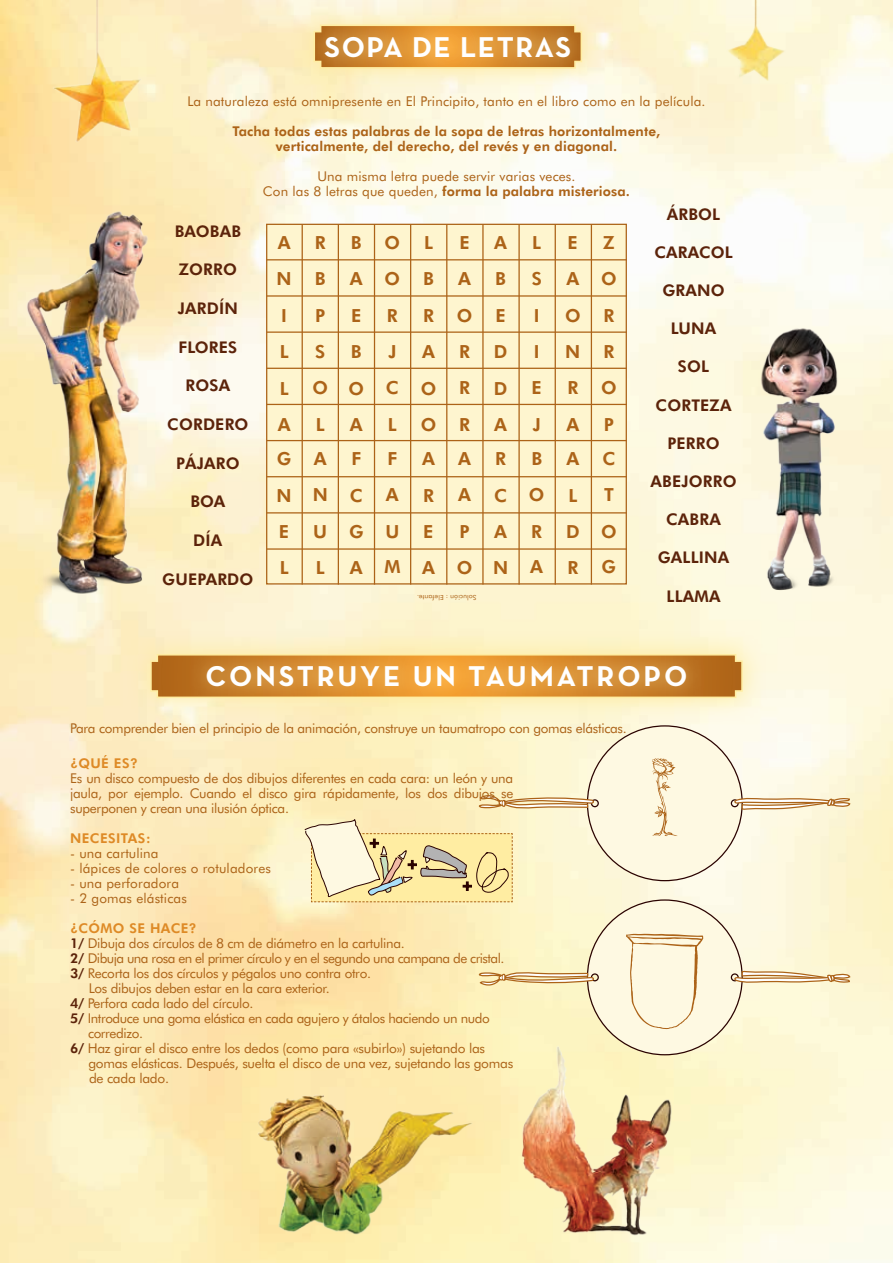
<style>
.page{position:relative;width:893px;height:1263px;background:#fff}
.page>*{position:absolute;margin:0;border:0;box-sizing:border-box;transform-origin:0 0}
.t1{font:700 29.1px "Neutra Text";letter-spacing:.09em;color:#fff}
.t2{font:700 29.1px "Neutra Text";letter-spacing:.05em;color:#fff}
.t3{font:800 18px/36.3px "Futura BT";color:#ac6318}
.t4{font:800 16.2px "Futura BT";letter-spacing:.01em;color:#5c230a}
.t5{font:13.5px/15px "Futura BT";letter-spacing:-.02em;color:#ac6318;text-align:justify}
.t6{font:13.5px/15px "Futura BT";letter-spacing:.01em;color:#ac6318;text-align:center}
.t7{font:800 13.5px/15px "Futura BT";letter-spacing:.01em;color:#ac6318;text-align:center}
.t8{font:13.5px "Futura BT";letter-spacing:-.04em;color:#ac6318}
.t9{font:800 13.5px "Futura BT";letter-spacing:.03em;color:#de8a26}
.t10{font:6.9px "Futura BT";letter-spacing:.01em;color:#ac6318}
.s1{font-weight:800}
.s2{font-weight:800;color:#5c230a}
</style>
<div class="page">
<img style="left:0;top:0;width:893px;height:1263px">
<img style="left:234px;top:1033px;width:269px;height:230px">
<img style="left:499px;top:1056px;width:203px;height:197px">
<svg style="left:126px;top:630px;width:641px;height:92px;background:#fcf2ca"></svg>
<svg style="left:149px;top:653px;width:594px;height:46px;background:#c08237"></svg>
<div style="left:188px;top:647px;width:516px;height:59px;background:#ffeda2;opacity:.7"></div>
<svg style="left:304px;top:725px;width:547px;height:331px;background:#f8ecc6"></svg>
<svg style="left:290px;top:1px;width:316px;height:91px;background:#fcf3d2"></svg>
<div style="left:307px;top:17px;width:281px;height:59px;background:#ffeda2;opacity:.7"></div>
<div style="left:266px;top:224px;width:361px;height:360px;background:#fef5cf;border:1px solid #ac6318"></div>
<hr style="left:302px;top:224px;width:1px;height:360px;background:#ac6318">
<hr style="left:338px;top:224px;width:1px;height:360px;background:#ac6318">
<hr style="left:374px;top:224px;width:1px;height:360px;background:#ac6318">
<hr style="left:410px;top:224px;width:1px;height:360px;background:#ac6318">
<hr style="left:446px;top:224px;width:1px;height:360px;background:#ac6318">
<hr style="left:482px;top:224px;width:2px;height:360px;background:#ac6318">
<hr style="left:518px;top:224px;width:2px;height:360px;background:#ac6318">
<hr style="left:555px;top:224px;width:1px;height:360px;background:#ac6318">
<hr style="left:591px;top:224px;width:1px;height:360px;background:#ac6318">
<hr style="left:267px;top:259px;width:360px;height:1px;background:#ac6318">
<hr style="left:267px;top:295px;width:360px;height:2px;background:#ac6318">
<hr style="left:267px;top:331px;width:360px;height:2px;background:#ac6318">
<hr style="left:267px;top:368px;width:360px;height:1px;background:#ac6318">
<hr style="left:267px;top:404px;width:360px;height:1px;background:#ac6318">
<hr style="left:267px;top:440px;width:360px;height:1px;background:#ac6318">
<hr style="left:267px;top:476px;width:360px;height:1px;background:#ac6318">
<hr style="left:267px;top:512px;width:360px;height:1px;background:#ac6318">
<hr style="left:267px;top:548px;width:360px;height:2px;background:#ac6318">
<img style="left:21px;top:206px;width:238px;height:405px">
<img style="left:654px;top:313px;width:218px;height:290px">
<img style="left:46px;top:0;width:104px;height:155px">
<img style="left:704px;top:0;width:83px;height:83px">
<h1 class="t2" style="left:325px;top:29px;width:248px">SOPA DE LETRAS</h1>
<p class="t6" style="left:187px;top:94px;width:520px">La naturaleza está omnipresente en El Principito, tanto en el libro como en la película.</p>
<p class="t7" style="left:233px;top:124px;width:429px">Tacha todas estas palabras de la sopa de letras horizontalmente, verticalmente, del derecho, del revés y en diagonal.</p>
<p class="t6" style="left:263px;top:169px;width:368px">Una misma letra puede servir varias veces.<br>Con las 8 letras que queden, <span class="s1">forma la palabra misteriosa.</span></p>
<p class="t4" style="left:175px;top:221px;width:68px">BAOBAB</p>
<p class="t4" style="left:179px;top:260px;width:60px">ZORRO</p>
<p class="t4" style="left:178px;top:298px;width:61px">JARDÍN</p>
<p class="t4" style="left:178px;top:337px;width:60px">FLORES</p>
<p class="t4" style="left:186px;top:376px;width:46px">ROSA</p>
<p class="t4" style="left:167px;top:414px;width:83px">CORDERO</p>
<p class="t4" style="left:176px;top:453px;width:65px">PÁJARO</p>
<p class="t4" style="left:190px;top:492px;width:37px">BOA</p>
<p class="t4" style="left:193px;top:530px;width:31px">DÍA</p>
<p class="t4" style="left:162px;top:569px;width:93px">GUEPARDO</p>
<h2 class="t3" style="left:277px;top:224px;width:17px">A<br>N<br>I<br>L<br>L<br>A</h2>
<h2 class="t3" style="left:277px;top:441px;width:17px">G<br>N<br>E<br>L</h2>
<h2 class="t3" style="left:312px;top:224px;width:17px">R<br>B<br>P<br>S<br>O<br>L</h2>
<h2 class="t3" style="left:313px;top:440px;width:17px;text-align:justify">A N U L</h2>
<h2 class="t3" style="left:348px;top:224px;width:17px">B<br>A<br>E<br>B<br>O<br>A</h2>
<h2 class="t3" style="left:349px;top:441px;width:16px">F<br>C<br>G<br>A</h2>
<h2 class="t3" style="left:385px;top:224px;width:17px">O<br>O<br>R<br>J<br>C<br>L</h2>
<h2 class="t3" style="left:384px;top:440px;width:18px">F<br>A<br>U<br>M</h2>
<h2 class="t3" style="left:421px;top:224px;width:17px">L<br>B<br>R<br>A<br>O<br>O</h2>
<h2 class="t3" style="left:422px;top:441px;width:14px;text-align:justify">A R E A</h2>
<h2 class="t3" style="left:457px;top:224px;width:17px">E<br>A<br>O<br>R<br>R<br>R</h2>
<h2 class="t3" style="left:457px;top:440px;width:17px">A<br>A<br>P<br>O</h2>
<p class="t10" style="left:477px;top:602px;width:61px;rotate:-180deg">Solución : Elefante.</p>
<h2 class="t3" style="left:494px;top:224px;width:15px;text-align:justify">A B E D D A</h2>
<h2 class="t3" style="left:493px;top:440px;width:17px;text-align:justify">R C A N</h2>
<h2 class="t3" style="left:532px;top:224px;width:12px">L<br>S<br>I<br>I<br>E<br>J</h2>
<h2 class="t3" style="left:529px;top:440px;width:17px">B<br>O<br>R<br>A</h2>
<h2 class="t3" style="left:565px;top:224px;width:17px">E<br>A<br>O<br>N<br>R<br>A</h2>
<h2 class="t3" style="left:566px;top:440px;width:15px">A<br>L<br>D<br>R</h2>
<h2 class="t3" style="left:601px;top:224px;width:17px">Z<br>O<br>R<br>R<br>O<br>P</h2>
<h2 class="t3" style="left:601px;top:440px;width:17px">C<br>T<br>O<br>G</h2>
<p class="t4" style="left:667px;top:204px;width:55px">ÁRBOL</p>
<p class="t4" style="left:654px;top:242px;width:80px">CARACOL</p>
<p class="t4" style="left:662px;top:280px;width:64px">GRANO</p>
<p class="t4" style="left:671px;top:318px;width:47px">LUNA</p>
<p class="t4" style="left:678px;top:357px;width:33px">SOL</p>
<p class="t4" style="left:656px;top:395px;width:77px">CORTEZA</p>
<p class="t4" style="left:667px;top:433px;width:54px">PERRO</p>
<p class="t4" style="left:651px;top:471px;width:87px">ABEJORRO</p>
<p class="t4" style="left:666px;top:510px;width:56px">CABRA</p>
<p class="t4" style="left:658px;top:548px;width:73px">GALLINA</p>
<p class="t4" style="left:667px;top:586px;width:55px">LLAMA</p>
<h1 class="t1" style="left:206px;top:658px;width:483px">CONSTRUYE UN TAUMATROPO</h1>
<p class="t5" style="left:70px;top:720px;width:558px">Para comprender bien el principio de la animación, construye un taumatropo con gomas elásticas.</p>
<p class="t9" style="left:70px;top:754px;width:69px">¿QUÉ ES?</p>
<p class="t5" style="left:70px;top:770px;width:445px">Es un disco compuesto de dos dibujos diferentes en cada cara: un león y una jaula, por ejemplo. Cuando el disco gira rápidamente, los dos dibujos se superponen y crean una ilusión óptica.</p>
<p class="t9" style="left:70px;top:829px;width:82px">NECESITAS:</p>
<p class="t6" style="left:70px;top:845px;width:90px">- una cartulina</p>
<p class="t6" style="left:70px;top:860px;width:202px">- lápices de colores o rotuladores</p>
<p class="t6" style="left:70px;top:875px;width:110px">- una perforadora</p>
<p class="t6" style="left:70px;top:890px;width:118px">- 2 gomas elásticas</p>
<p class="t9" style="left:70px;top:919px;width:128px">¿CÓMO SE HACE?</p>
<p class="t5" style="left:70px;top:935px;width:336px"><span class="s2">1/</span> Dibuja dos círculos de 8 cm de diámetro en la cartulina.</p>
<p class="t8" style="left:70px;top:950px;width:436px"><span class="s2">2/</span> Dibuja una rosa en el primer círculo y en el segundo una campana de cristal.</p>
<p class="t5" style="left:70px;top:965px;width:302px"><span class="s2">3/</span> Recorta los dos círculos y pégalos uno contra otro.</p>
<p class="t5" style="left:89px;top:980px;width:242px">Los dibujos deben estar en la cara exterior.</p>
<p class="t5" style="left:70px;top:995px;width:185px"><span class="s2">4/</span> Perfora cada lado del círculo.</p>
<p class="t5" style="left:70px;top:1010px;width:421px"><span class="s2">5/</span> Introduce una goma elástica en cada agujero y átalos haciendo un nudo</p>
<p class="t5" style="left:88px;top:1025px;width:56px">corredizo.</p>
<p class="t5" style="left:70px;top:1040px;width:416px"><span class="s2">6/</span> Haz girar el disco entre los dedos (como para «subirlo») sujetando las</p>
<p class="t5" style="left:88px;top:1055px;width:426px">gomas elásticas. Después, suelta el disco de una vez, sujetando las gomas</p>
<p class="t5" style="left:89px;top:1070px;width:82px">de cada lado.</p>
</div>
